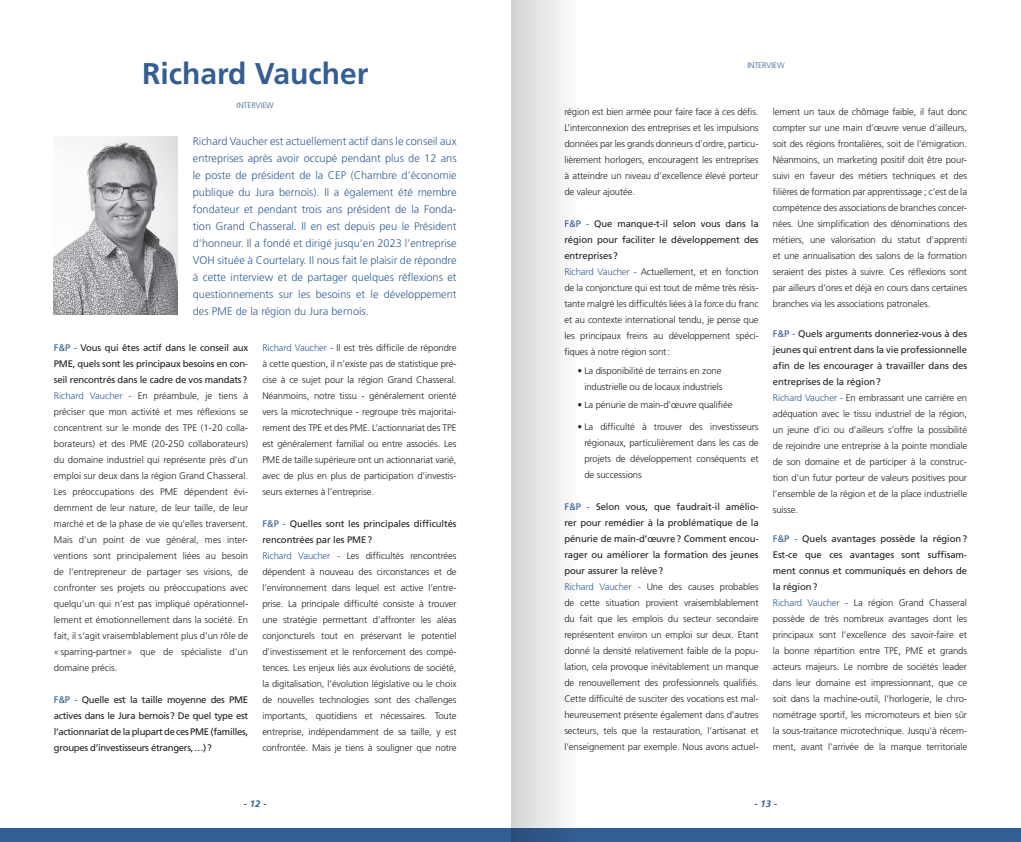
<style>
.page{position:relative;width:1021px;height:842px;background:#fff}
.page>*{position:absolute;margin:0;border:0;box-sizing:border-box;transform-origin:0 0}
.t1{font:700 30px "Frutiger LT Std";color:#325e94}
.t2{font:300 11px/17px "Frutiger LT Std";color:#325e94;text-align:justify}
.t3{font:300 9.5px/16px "Frutiger LT Std";letter-spacing:-.01em;color:#231f20;text-align:justify}
.t4{font:9.5px/16px "Frutiger LT Std";letter-spacing:-.03em;color:#231f20;text-align:justify}
.t5{font:italic 700 9.5px "Frutiger LT Std";color:#325e94}
.t6{font:300 8px "Frutiger LT Std";letter-spacing:-.01em;color:#325e94}
.s1{font-weight:400;color:#325e94}
.s2{font-weight:400}
.s3{color:#325e94}
</style>
<div class="page">
<img style="left:54px;top:137px;width:123px;height:178px">
<div style="left:0;top:828px;width:1020px;height:14px;background:#325e94"></div>
<div style="left:511px;top:0;width:67px;height:842px;background:linear-gradient(to right,#d0d1d2,#fafbfc)"></div>
<h1 class="t1" style="left:142px;top:56px;width:228px">Richard Vaucher</h1>
<p class="t6" style="left:237px;top:101px;width:39px">INTERVIEW</p>
<p class="t2" style="left:193px;top:133px;width:265px">Richard Vaucher est actuellement actif dans le conseil aux entreprises après avoir occupé pendant plus de 12 ans le poste de président de la CEP (Chambre d’économie publique du Jura bernois). Il a également été membre fondateur et pendant trois ans président de la Fonda&shy;tion Grand Chasseral. Il en est depuis peu le Président d’honneur. Il a fondé et dirigé jusqu’en 2023 l’entreprise VOH située à Courtelary. Il nous fait le plaisir de répondre à cette interview et de partager quelques réflexions et questionnements sur les besoins et le développement des PME de la région du Jura bernois.</p>
<p class="t3" style="left:54px;top:339px;width:196px"><span class="s1">F&amp;P -</span> <span class="s2">Vous qui êtes actif dans le conseil aux PME, quels sont les principaux besoins en con&shy;seil rencontrés dans le cadre de vos mandats?<br></span><span class="s3">Richard Vaucher -</span> En préambule, je tiens à préciser que mon activité et mes réflexions se concentrent sur le monde des TPE (1-20 colla&shy;borateurs) et des PME (20-250 collaborateurs) du domaine industriel qui représente près d’un emploi sur deux dans la région Grand Chasseral.<br>Les préoccupations des PME dépendent évi&shy;demment de leur nature, de leur taille, de leur marché et de la phase de vie qu’elles traversent.<br>Mais d’un point de vue général, mes inter&shy;ventions sont principalement liées au besoin de l’entrepreneur de partager ses visions, de confronter ses projets ou préoccupations avec quelqu’un qui n’est pas impliqué opérationnel&shy;lement et émotionnellement dans la société. En fait, il s’agit vraisemblablement plus d’un rôle de «sparring-partner» que de spécialiste d’un domaine précis.</p>
<p class="t4" style="left:54px;top:691px;width:196px"><span class="s3">F&amp;P -</span> Quelle est la taille moyenne des PME actives dans le Jura bernois? De quel type est l’actionnariat de la plupart de ces PME (familles, groupes d’investisseurs étrangers,…)?</p>
<p class="t3" style="left:262px;top:339px;width:196px"><span class="s3">Richard Vaucher -</span> Il est très difficile de répondre à cette question, il n’existe pas de statistique pré&shy;cise à ce sujet pour la région Grand Chasseral.<br>Néanmoins, notre tissu - généralement orienté vers la microtechnique - regroupe très majoritai&shy;rement des TPE et des PME. L’actionnariat des TPE est généralement familial ou entre associés. Les PME de taille supérieure ont un actionnariat varié, avec de plus en plus de participation d’investis&shy;seurs externes à l’entreprise.</p>
<p class="t3" style="left:262px;top:515px;width:196px;text-align:left"><span class="s1">F&amp;P -</span> <span class="s2">Quelles sont les principales difficultés rencontrées par les PME?<br></span><span class="s3">Richard Vaucher -</span> Les difficultés rencontrées dépendent à nouveau des circonstances et de l’environnement dans lequel est active l’entre&shy;prise. La principale difficulté consiste à trouver une stratégie permettant d’affronter les aléas conjoncturels tout en préservant le potentiel d’investissement et le renforcement des compé&shy;tences. Les enjeux liés aux évolutions de société, la digitalisation, l’évolution législative ou le choix de nouvelles technologies sont des challenges importants, quotidiens et nécessaires. Toute entreprise, indépendamment de sa taille, y est confrontée. Mais je tiens à souligner que notre</p>
<p class="t6" style="left:747px;top:61px;width:39px">INTERVIEW</p>
<p class="t3" style="left:564px;top:104px;width:196px">région est bien armée pour faire face à ces défis.<br>L’interconnexion des entreprises et les impulsions données par les grands donneurs d’ordre, particu&shy;lièrement horlogers, encouragent les entreprises à atteindre un niveau d’excellence élevé porteur de valeur ajoutée.</p>
<p class="t3" style="left:564px;top:216px;width:196px;text-align:left"><span class="s1">F&amp;P -</span> <span class="s2">Que manque-t-il selon vous dans la région pour faciliter le développement des entreprises?<br></span><span class="s3">Richard Vaucher -</span> Actuellement, et en fonction de la conjoncture qui est tout de même très résis&shy;tante malgré les difficultés liées à la force du franc et au contexte international tendu, je pense que les principaux freins au développement spéci&shy;fiques à notre région sont:</p>
<p class="t3" style="left:577px;top:362px;width:147px;text-align:right">• La disponibilité de terrains en zone industrielle ou de locaux industriels</p>
<p class="t3" style="left:577px;top:397px;width:157px">• La pénurie de main-d’œuvre qualifiée</p>
<p class="t3" style="left:584px;top:419px;width:176px;text-indent:-7px">• La difficulté à trouver des investisseurs régionaux, particulièrement dans les cas de projets de développement conséquents et de successions</p>
<p class="t3" style="left:564px;top:499px;width:196px;text-align:left"><span class="s1">F&amp;P -</span> <span class="s2">Selon vous, que faudrait-il amélio&shy;rer pour remédier à la problématique de la pénurie de main-d’œuvre? Comment encou&shy;rager ou améliorer la formation des jeunes pour assurer la relève?<br></span><span class="s3">Richard Vaucher -</span> Une des causes probables de cette situation provient vraisemblablement du fait que les emplois du secteur secondaire représentent environ un emploi sur deux. Etant donné la densité relativement faible de la popu&shy;lation, cela provoque inévitablement un manque de renouvellement des professionnels qualifiés.<br>Cette difficulté de susciter des vocations est mal&shy;heureusement présente également dans d’autres secteurs, tels que la restauration, l’artisanat et l’enseignement par exemple. Nous avons actuel-</p>
<p class="t3" style="left:772px;top:104px;width:196px">lement un taux de chômage faible, il faut donc compter sur une main d’œuvre venue d’ailleurs, soit des régions frontalières, soit de l’émigration.<br>Néanmoins, un marketing positif doit être pour&shy;suivi en faveur des métiers techniques et des filières de formation par apprentissage ; c’est de la compétence des associations de branches concer&shy;nées. Une simplification des dénominations des métiers, une valorisation du statut d’apprenti et une annualisation des salons de la formation seraient des pistes à suivre. Ces réflexions sont par ailleurs d’ores et déjà en cours dans certaines branches via les associations patronales.</p>
<p class="t3" style="left:772px;top:326px;width:196px;text-align:left"><span class="s1">F&amp;P -</span> <span class="s2">Quels arguments donneriez-vous à des jeunes qui entrent dans la vie professionnelle afin de les encourager à travailler dans des entreprises de la région?<br></span><span class="s3">Richard Vaucher -</span> En embrassant une carrière en adéquation avec le tissu industriel de la région, un jeune d’ici ou d’ailleurs s’offre la possibilité de rejoindre une entreprise à la pointe mondiale de son domaine et de participer à la construc&shy;tion d’un futur porteur de valeurs positives pour l’ensemble de la région et de la place industrielle suisse.</p>
<p class="t3" style="left:772px;top:530px;width:196px;text-align:left"><span class="s1">F&amp;P -</span> <span class="s2">Quels avantages possède la région?<br>Est-ce que ces avantages sont suffisam&shy;ment connus et communiqués en dehors de la région?<br></span><span class="s3">Richard Vaucher -</span> La région Grand Chasseral possède de très nombreux avantages dont les principaux sont l’excellence des savoir-faire et la bonne répartition entre TPE, PME et grands acteurs majeurs. Le nombre de sociétés leader dans leur domaine est impressionnant, que ce soit dans la machine-outil, l’horlogerie, le chro&shy;nométrage sportif, les micromoteurs et bien sûr la sous-traitance microtechnique. Jusqu’à récem&shy;ment, avant l’arrivée de la marque territoriale</p>
<p class="t5" style="left:243px;top:798px;width:25px">- 12 -</p>
<p class="t5" style="left:754px;top:798px;width:25px">- 13 -</p>
</div>
